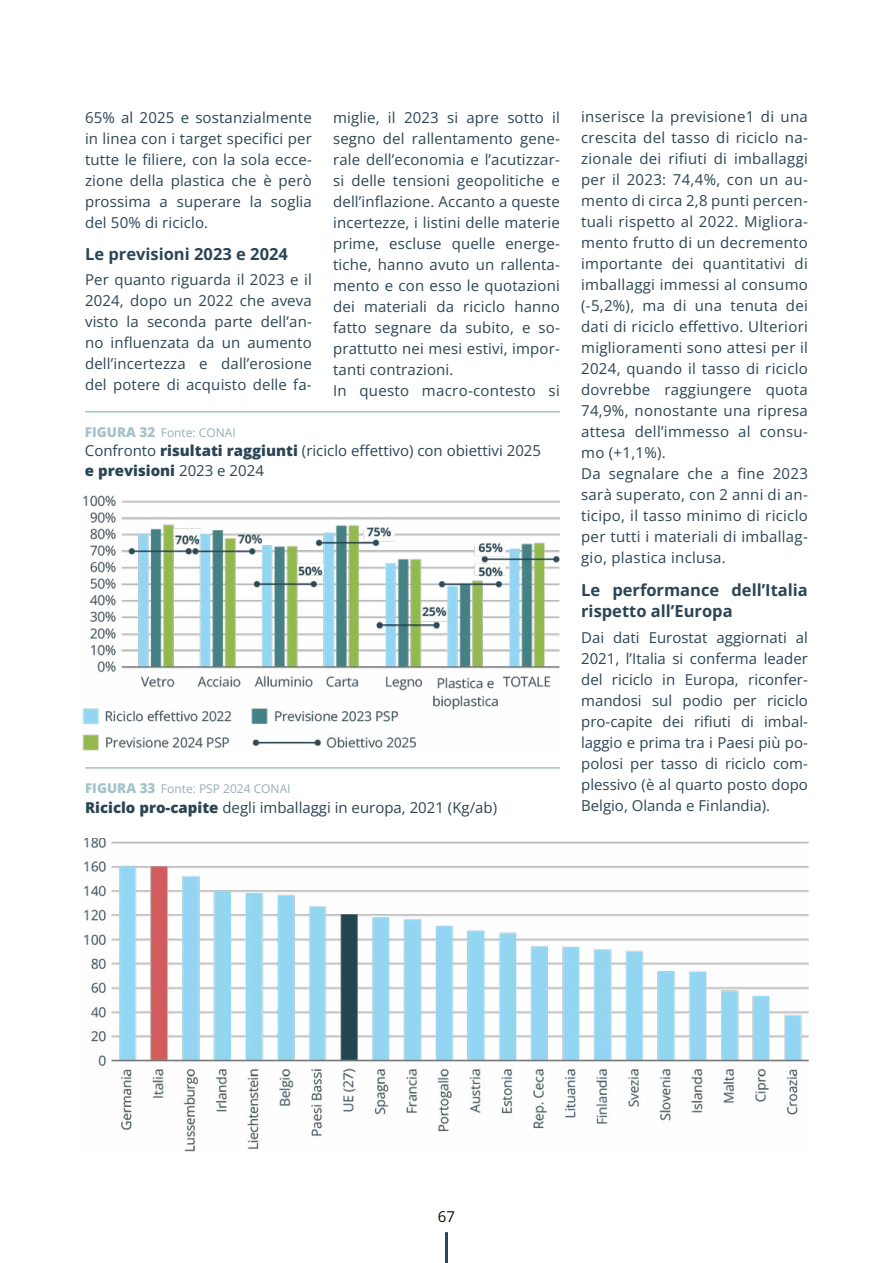
<style>
.page{position:relative;width:893px;height:1263px;background:#fff}
.page>*{position:absolute;margin:0;border:0;box-sizing:border-box;transform-origin:0 0}
.t1{font:700 16.5px/21px "Open Sans";color:#2b4554}
.t2{font:15px/21px "Open Sans";letter-spacing:.01em;color:#2b4554;text-align:justify}
.t3{font:15px "Open Sans";color:#140f06}
.t4{font:12px "Open Sans";color:#95aeb4}
.s1{font-weight:800;font-size:13.5px;color:#a6c2c9}
.s2{font-weight:800}
</style>
<div class="page">
<hr style="left:85px;top:767px;width:475px;height:2px;background:#a6c2c9">
<img style="left:84px;top:838px;width:724px;height:314px">
<hr style="left:85px;top:411px;width:475px;height:1px;background:#a6c2c9">
<img style="left:83px;top:495px;width:477px;height:256px">
<hr style="left:445px;top:1232px;width:3px;height:31px;background:#2b4554">
<p class="t2" style="left:333px;top:107px;width:228px;text-align:left">miglie, il 2023 si apre sotto il segno del rallentamento gene&shy;rale dell’economia e l’acutizzar&shy;si delle tensioni geopolitiche e dell’inflazione. Accanto a queste incertezze, i listini delle materie prime, escluse quelle energe&shy;tiche, hanno avuto un rallenta&shy;mento e con esso le quotazioni dei materiali da riciclo hanno fatto segnare da subito, e so&shy;prattutto nei mesi estivi, impor&shy;tanti contrazioni.<br>In questo macro-contesto si</p>
<p class="t2" style="left:581px;top:106px;width:228px;text-align:left">inserisce la previsione1 di una crescita del tasso di riciclo na&shy;zionale dei rifiuti di imballaggi per il 2023: 74,4%, con un au&shy;mento di circa 2,8 punti percen&shy;tuali rispetto al 2022. Migliora&shy;mento frutto di un decremento importante dei quantitativi di imballaggi immessi al consumo (-5,2%), ma di una tenuta dei dati di riciclo effettivo. Ulteriori miglioramenti sono attesi per il<br>2024, quando il tasso di riciclo dovrebbe raggiungere quota<br>74,9%, nonostante una ripresa attesa dell’immesso al consu&shy;mo (+1,1%).<br>Da segnalare che a fine 2023 sarà superato, con 2 anni di an&shy;ticipo, il tasso minimo di riciclo per tutti i materiali di imballag&shy;gio, plastica inclusa.</p>
<p class="t1" style="left:581px;top:579px;width:228px">Le performance dell’Italia rispetto all’Europa</p>
<p class="t2" style="left:581px;top:627px;width:228px">Dai dati Eurostat aggiornati al 2021, l’Italia si conferma leader del riciclo in Europa, riconfer&shy;mandosi sul podio per riciclo pro-capite dei rifiuti di imbal&shy;laggio e prima tra i Paesi più po&shy;polosi per tasso di riciclo com&shy;plessivo (è al quarto posto dopo Belgio, Olanda e Finlandia).</p>
<p class="t2" style="left:85px;top:107px;width:228px">65% al 2025 e sostanzialmente in linea con i target specifici per tutte le filiere, con la sola ecce&shy;zione della plastica che è però prossima a superare la soglia del 50% di riciclo.</p>
<p class="t1" style="left:85px;top:243px;width:204px">Le previsioni 2023 e 2024</p>
<p class="t2" style="left:85px;top:269px;width:228px">Per quanto riguarda il 2023 e il 2024, dopo un 2022 che aveva visto la seconda parte dell’an&shy;no influenzata da un aumento dell’incertezza e dall’erosione del potere di acquisto delle fa-</p>
<p class="t4" style="left:85px;top:424px;width:152px"><span class="s1">FIGURA 32</span> Fonte: CONAI</p>
<p class="t2" style="left:85px;top:440px;width:458px;line-height:19.5px">Confronto <span class="s2">risultati raggiunti</span> (riciclo effettivo) con obiettivi 2025 <span class="s2">e previsioni</span> 2023 e 2024</p>
<p class="t4" style="left:85px;top:781px;width:207px"><span class="s1">FIGURA 33</span> Fonte: PSP 2024 CONAI</p>
<p class="t2" style="left:85px;top:796px;width:414px"><span class="s2">Riciclo pro-capite</span> degli imballaggi in europa, 2021 (Kg/ab)</p>
<p class="t3" style="left:438px;top:1206px;width:19px">67</p>
</div>
